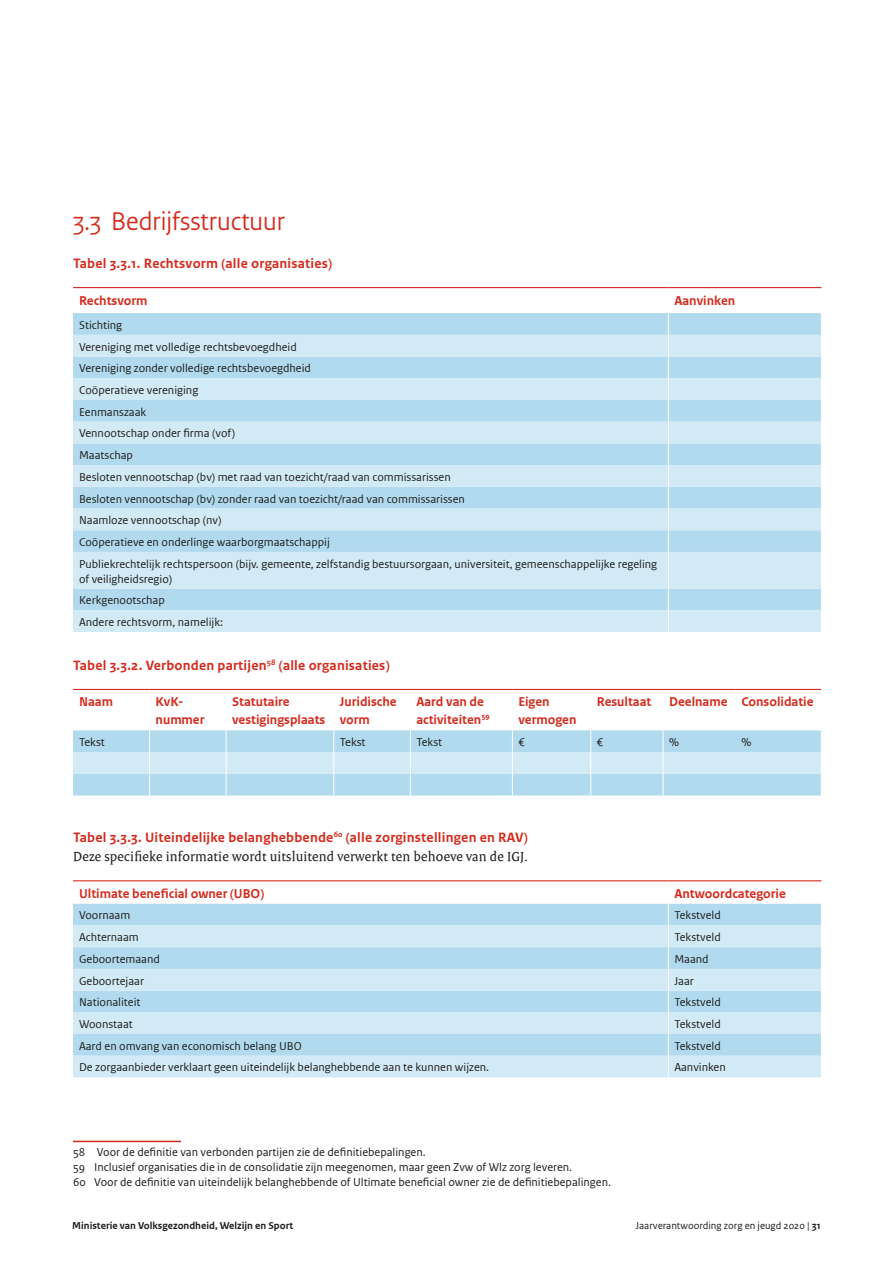
<style>
.page{position:relative;width:893px;height:1263px;background:#fff}
.page>*{position:absolute;margin:0;border:0;box-sizing:border-box;transform-origin:0 0}
.t1{font:27px "Rijksoverheid Sans Heading";color:#d52b1e}
.t2{font:700 14.25px "Rijksoverheid Sans Text";letter-spacing:.015em;color:#d52b1e}
.t3{font:14.25px "Rijksoverheid Serif Web";letter-spacing:.015em;color:#1d1d1b}
.t4{font:700 13.5px/18px "Rijksoverheid Sans Web Text";color:#d52b1e}
.t5{font:12px/21.8px "Rijksoverheid Sans Web Text";color:#1d1d1b}
.t6{font:12px/15px "Rijksoverheid Sans Text";color:#1d1d1b}
.t7{font:700 10.5px "Rijksoverheid Sans Web Text";color:#1d1d1b}
.t8{font:10.5px "Rijksoverheid Sans Text";color:#1d1d1b}
.s1{font-weight:700}
</style>
<div class="page">
<svg style="left:73px;top:313px;width:748px;height:22px;background:#b2daee"></svg>
<svg style="left:73px;top:335px;width:748px;height:297px;background:#c4e3f2"></svg>
<svg style="left:668px;top:313px;width:1px;height:239px"></svg>
<hr style="left:668px;top:552px;width:1px;height:37px;background:#fff">
<svg style="left:668px;top:589px;width:1px;height:43px"></svg>
<hr style="left:73px;top:287px;width:595px;height:1px;background:#d52b1e">
<hr style="left:668px;top:287px;width:153px;height:1px;background:#d52b1e">
<svg style="left:73px;top:730px;width:748px;height:65px;background:#bde0f0"></svg>
<hr style="left:73px;top:689px;width:77px;height:1px;background:#d52b1e">
<hr style="left:150px;top:689px;width:76px;height:1px;background:#d52b1e">
<hr style="left:226px;top:689px;width:108px;height:1px;background:#d52b1e">
<hr style="left:334px;top:689px;width:76px;height:1px;background:#d52b1e">
<hr style="left:410px;top:689px;width:102px;height:1px;background:#d52b1e">
<hr style="left:512px;top:689px;width:79px;height:1px;background:#d52b1e">
<hr style="left:591px;top:689px;width:72px;height:1px;background:#d52b1e">
<hr style="left:663px;top:689px;width:72px;height:1px;background:#d52b1e">
<hr style="left:735px;top:689px;width:86px;height:1px;background:#d52b1e">
<div style="left:73px;top:904px;width:748px;height:21px;background:#b1daee"></div>
<svg style="left:73px;top:925px;width:748px;height:152px;background:#c4e3f2"></svg>
<svg style="left:668px;top:904px;width:1px;height:173px"></svg>
<hr style="left:73px;top:880px;width:595px;height:1px;background:#d52b1e">
<hr style="left:668px;top:880px;width:153px;height:1px;background:#d52b1e">
<hr style="left:73px;top:1141px;width:108px;height:1px;background:#d52b1e">
<h1 class="t1" style="left:73px;top:205px;width:214px">3.3 Bedrijfsstructuur</h1>
<p class="t2" style="left:73px;top:255px;width:261px">Tabel 3.3.1. Rechtsvorm (alle organisaties)</p>
<p class="t4" style="left:79px;top:291px;width:70px">Rechtsvorm</p>
<p class="t4" style="left:674px;top:291px;width:62px">Aanvinken</p>
<p class="t5" style="left:79px;top:314px;width:580px">Stichting<br>Vereniging met volledige rechtsbevoegdheid<br>Vereniging zonder volledige rechtsbevoegdheid<br>Coöperatieve vereniging<br>Eenmanszaak<br>Vennootschap onder firma (vof)<br>Maatschap<br>Besloten vennootschap (bv) met raad van toezicht/raad van commissarissen<br>Besloten vennootschap (bv) zonder raad van toezicht/raad van commissarissen<br>Naamloze vennootschap (nv)<br>Coöperatieve en onderlinge waarborgmaatschappij<br>Publiekrechtelijk rechtspersoon (bijv. gemeente, zelfstandig bestuursorgaan, universiteit, gemeenschappelijke regeling</p>
<p class="t5" style="left:79px;top:568px;width:145px">of veiligheidsregio)<br>Kerkgenootschap<br>Andere rechtsvorm, namelijk:</p>
<p class="t2" style="left:73px;top:657px;width:318px">Tabel 3.3.2. Verbonden partijen<sup>58</sup> (alle organisaties)</p>
<p class="t4" style="left:79px;top:693px;width:35px">Naam</p>
<p class="t4" style="left:156px;top:693px;width:50px">KvK&shy;nummer</p>
<p class="t4" style="left:232px;top:693px;width:95px">Statutaire vestigingsplaats</p>
<p class="t4" style="left:340px;top:693px;width:58px">Juridische vorm</p>
<p class="t4" style="left:416px;top:693px;width:75px">Aard van de activiteiten<sup>59</sup></p>
<p class="t4" style="left:518px;top:693px;width:60px">Eigen vermogen</p>
<p class="t4" style="left:597px;top:693px;width:56px">Resultaat</p>
<p class="t4" style="left:669px;top:693px;width:146px">Deelname Consolidatie</p>
<p class="t5" style="left:79px;top:731px;width:27px">Tekst</p>
<p class="t5" style="left:340px;top:731px;width:27px">Tekst</p>
<p class="t5" style="left:416px;top:731px;width:27px">Tekst</p>
<p class="t5" style="left:518px;top:731px;width:8px">€</p>
<p class="t5" style="left:597px;top:731px;width:8px">€</p>
<p class="t5" style="left:669px;top:731px;width:11px">%</p>
<p class="t5" style="left:741px;top:731px;width:11px">%</p>
<p class="t2" style="left:73px;top:829px;width:456px">Tabel 3.3.3. Uiteindelijke belanghebbende<sup>60</sup> (alle zorginstellingen en RAV)</p>
<p class="t3" style="left:73px;top:848px;width:457px">Deze specifieke informatie wordt uitsluitend verwerkt ten behoeve van de IGJ.</p>
<p class="t4" style="left:79px;top:884px;width:187px">Ultimate beneficial owner (UBO)</p>
<p class="t4" style="left:674px;top:884px;width:113px">Antwoordcategorie</p>
<p class="t5" style="left:79px;top:905px;width:53px">Voornaam</p>
<p class="t5" style="left:674px;top:905px;width:48px">Tekstveld</p>
<p class="t5" style="left:79px;top:926px;width:61px">Achternaam</p>
<p class="t5" style="left:674px;top:926px;width:48px">Tekstveld</p>
<p class="t5" style="left:79px;top:948px;width:82px">Geboortemaand</p>
<p class="t5" style="left:674px;top:948px;width:36px">Maand</p>
<p class="t5" style="left:79px;top:970px;width:66px">Geboortejaar</p>
<p class="t5" style="left:674px;top:970px;width:21px">Jaar</p>
<p class="t5" style="left:79px;top:991px;width:63px">Nationaliteit</p>
<p class="t5" style="left:674px;top:991px;width:48px">Tekstveld</p>
<p class="t5" style="left:79px;top:1013px;width:55px">Woonstaat</p>
<p class="t5" style="left:674px;top:1013px;width:48px">Tekstveld</p>
<p class="t5" style="left:79px;top:1035px;width:224px">Aard en omvang van economisch belang UBO</p>
<p class="t5" style="left:674px;top:1035px;width:48px">Tekstveld</p>
<p class="t5" style="left:79px;top:1056px;width:412px">De zorgaanbieder verklaart geen uiteindelijk belanghebbende aan te kunnen wijzen.</p>
<p class="t5" style="left:674px;top:1056px;width:53px">Aanvinken</p>
<p class="t6" style="left:73px;top:1145px;width:539px">58 Voor de definitie van verbonden partijen zie de definitiebepalingen.<br>59 Inclusief organisaties die in de consolidatie zijn meegenomen, maar geen Zvw of Wlz zorg leveren.<br>60 Voor de definitie van uiteindelijk belanghebbende of Ultimate beneficial owner zie de definitiebepalingen.</p>
<p class="t7" style="left:72px;top:1219px;width:222px">Ministerie van Volksgezondheid, Welzijn en Sport</p>
<p class="t8" style="left:636px;top:1219px;width:186px">Jaarverantwoording zorg en jeugd 2020 | <span class="s1">31</span></p>
</div>
